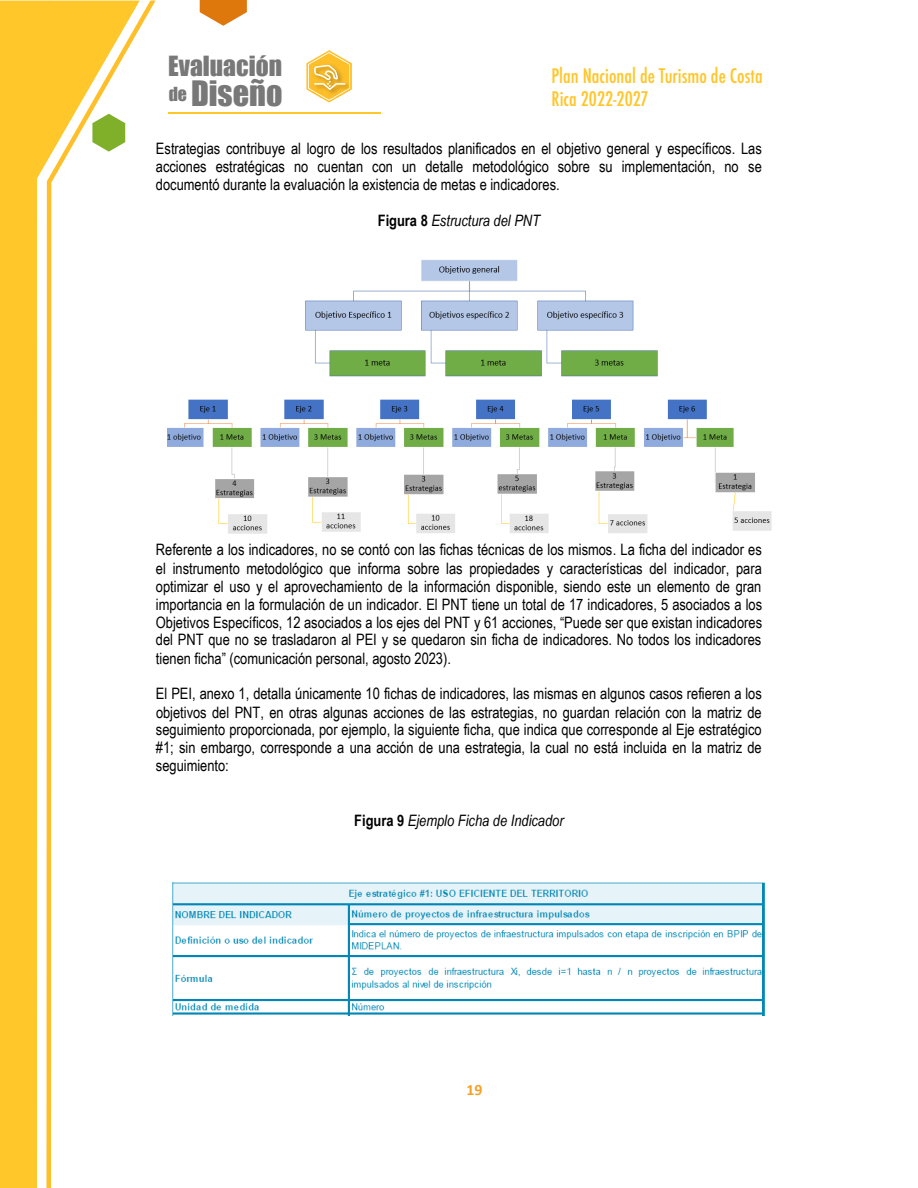
<style>
.page{position:relative;width:918px;height:1188px;background:#fff}
.page>*{position:absolute;margin:0;border:0;box-sizing:border-box;transform-origin:0 0}
.t1{font:32.25px "Impact";color:#787878}
.t2{font:25.5px "Impact";color:#787878}
.t3{font:500 condensed 19.5px/23.4px "Futura";color:#ffc629}
.t4{font:15.75px/18px "Arial Narrow";color:#000;text-align:justify}
.t5{font:italic 15.75px "Arial Narrow";color:#000}
.t6{font:700 15.75px "Calibri";color:#f5a023}
.s1{font-weight:700;font-style:normal}
</style>
<div class="page">
<svg style="left:200px;top:0;width:47px;height:26px"></svg>
<hr style="left:168px;top:112px;width:213px;height:2px;background:#ffc729">
<div style="left:0;top:179px;width:37px;height:1009px;background:#ffc729"></div>
<svg style="left:46px;top:1px;width:110px;height:1187px"></svg>
<svg style="left:0;top:1px;width:140px;height:178px"></svg>
<svg style="left:306px;top:50px;width:46px;height:52px"></svg>
<img style="left:146px;top:856px;width:619px;height:160px">
<img style="left:167px;top:260px;width:605px;height:274px">
<h2 class="t2" style="left:168px;top:46px;width:115px">Evaluación</h2>
<h1 class="t1" style="left:169px;top:69px;width:115px"><sup>de</sup> Diseño</h1>
<p class="t3" style="left:551px;top:64px;width:213px">Plan Nacional de Turismo de Costa<br>Rica 2022-2027</p>
<p class="t4" style="left:156px;top:139px;width:607px">Estrategias contribuye al logro de los resultados planificados en el objetivo general y específicos. Las acciones estratégicas no cuentan con un detalle metodológico sobre su implementación, no se documentó durante la evaluación la existencia de metas e indicadores.</p>
<p class="t5" style="left:378px;top:211px;width:164px"><span class="s1">Figura 8</span> Estructura del PNT</p>
<p class="t4" style="left:156px;top:540px;width:608px">Referente a los indicadores, no se contó con las fichas técnicas de los mismos. La ficha del indicador es el instrumento metodológico que informa sobre las propiedades y características del indicador, para optimizar el uso y el aprovechamiento de la información disponible, siendo este un elemento de gran importancia en la formulación de un indicador. El PNT tiene un total de 17 indicadores, 5 asociados a los Objetivos Específicos, 12 asociados a los ejes del PNT y 61 acciones, “Puede ser que existan indicadores del PNT que no se trasladaron al PEI y se quedaron sin ficha de indicadores. No todos los indicadores tienen ficha” (comunicación personal, agosto 2023).</p>
<p class="t4" style="left:156px;top:684px;width:607px">El PEI, anexo 1, detalla únicamente 10 fichas de indicadores, las mismas en algunos casos refieren a los objetivos del PNT, en otras algunas acciones de las estrategias, no guardan relación con la matriz de seguimiento proporcionada, por ejemplo, la siguiente ficha, que indica que corresponde al Eje estratégico #1; sin embargo, corresponde a una acción de una estrategia, la cual no está incluida en la matriz de seguimiento:</p>
<p class="t5" style="left:354px;top:811px;width:211px"><span class="s1">Figura 9</span> Ejemplo Ficha de Indicador</p>
<p class="t6" style="left:467px;top:1079px;width:17px">19</p>
</div>
